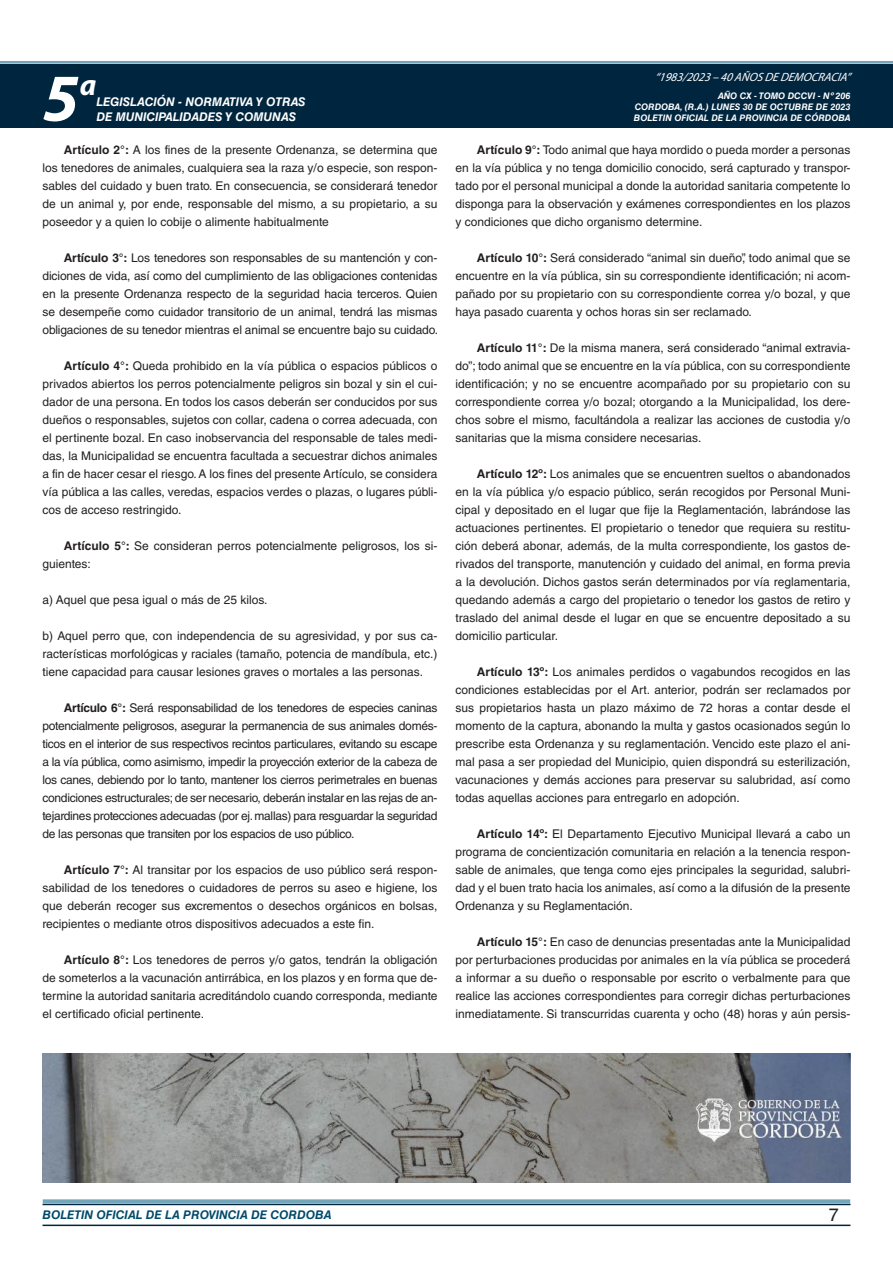
<style>
.page{position:relative;width:893px;height:1263px;background:#fff}
.page>*{position:absolute;margin:0;border:0;box-sizing:border-box;transform-origin:0 0}
.t1{font:italic 700 67.5px "Myriad Pro";color:#fff}
.t2{font:italic 700 30px "Myriad Pro";color:#fff}
.t3{font:18px "Helvetica LT Std";color:#231f20}
.TEXTO_BASE{font:12px/18px "Helvetica LT Std";color:#231f20;text-align:justify}
.t4{font:italic 700 12px "Helvetica LT Std";color:#fff}
.t5{font:italic 700 12px "Helvetica LT Std";color:#004b6c}
.t6{font:italic 12px "Myriad Pro";color:#fff}
.t7{font:italic 700 9px/10.8px "Helvetica LT Std";color:#fff;text-align:justify}
.s1{font-weight:700}
</style>
<div class="page">
<div style="left:0;top:61px;width:893px;height:6px;background:#fff;opacity:.75"></div>
<div style="left:0;top:64px;width:893px;height:64px;background:#00263f"></div>
<hr style="left:43px;top:1224px;width:807px;height:2px;background:#00263f">
<div style="left:42px;top:1198px;width:809px;height:8px;background:#fff;opacity:.75"></div>
<img style="left:43px;top:1054px;width:807px;height:129px">
<h1 class="t1" style="left:43px;top:54px;width:38px">5</h1>
<h2 class="t2" style="left:80px;top:66px;width:18px">a</h2>
<p class="t4" style="left:96px;top:95px;width:211px">LEGISLACIÓN - NORMATIVA Y OTRAS</p>
<p class="t4" style="left:96px;top:109px;width:201px">DE MUNICIPALIDADES Y COMUNAS</p>
<p class="TEXTO_BASE" style="left:43px;top:141px;width:396px;text-indent:21px"><span class="s1">Artículo 2°:</span> A los fines de la presente Ordenanza, se determina que los tenedores de animales, cualquiera sea la raza y/o especie, son respon&shy;sables del cuidado y buen trato. En consecuencia, se considerará tenedor de un animal y, por ende, responsable del mismo, a su propietario, a su poseedor y a quien lo cobije o alimente habitualmente</p>
<p class="TEXTO_BASE" style="left:43px;top:249px;width:397px;text-indent:21px"><span class="s1">Artículo 3°:</span> Los tenedores son responsables de su mantención y con&shy;diciones de vida, así como del cumplimiento de las obligaciones contenidas en la presente Ordenanza respecto de la seguridad hacia terceros. Quien se desempeñe como cuidador transitorio de un animal, tendrá las mismas obligaciones de su tenedor mientras el animal se encuentre bajo su cuidado.</p>
<p class="TEXTO_BASE" style="left:43px;top:357px;width:396px;text-indent:21px"><span class="s1">Artículo 4°:</span> Queda prohibido en la vía pública o espacios públicos o privados abiertos los perros potencialmente peligros sin bozal y sin el cui&shy;dador de una persona. En todos los casos deberán ser conducidos por sus dueños o responsables, sujetos con collar, cadena o correa adecuada, con el pertinente bozal. En caso inobservancia del responsable de tales medi&shy;das, la Municipalidad se encuentra facultada a secuestrar dichos animales a fin de hacer cesar el riesgo. A los fines del presente Artículo, se considera vía pública a las calles, veredas, espacios verdes o plazas, o lugares públi&shy;cos de acceso restringido.</p>
<p class="TEXTO_BASE" style="left:43px;top:537px;width:396px;text-indent:21px"><span class="s1">Artículo 5°:</span> Se consideran perros potencialmente peligrosos, los si&shy;guientes:</p>
<p class="TEXTO_BASE" style="left:43px;top:591px;width:227px">a) Aquel que pesa igual o más de 25 kilos.</p>
<p class="TEXTO_BASE" style="left:43px;top:627px;width:396px">b) Aquel perro que, con independencia de su agresividad, y por sus ca&shy;racterísticas morfológicas y raciales (tamaño, potencia de mandíbula, etc.) tiene capacidad para causar lesiones graves o mortales a las personas.</p>
<p class="TEXTO_BASE" style="left:43px;top:699px;width:396px;text-indent:21px"><span class="s1">Artículo 6°:</span> Será responsabilidad de los tenedores de especies caninas potencialmente peligrosos, asegurar la permanencia de sus animales domés&shy;ticos en el interior de sus respectivos recintos particulares, evitando su escape a la vía pública, como asimismo, impedir la proyección exterior de la cabeza de los canes, debiendo por lo tanto, mantener los cierros perimetrales en buenas condiciones estructurales; de ser necesario, deberán instalar en las rejas de an&shy;tejardines protecciones adecuadas (por ej. mallas) para resguardar la seguridad de las personas que transiten por los espacios de uso público.</p>
<p class="TEXTO_BASE" style="left:43px;top:861px;width:396px;text-indent:21px"><span class="s1">Artículo 7°:</span> Al transitar por los espacios de uso público será respon&shy;sabilidad de los tenedores o cuidadores de perros su aseo e higiene, los que deberán recoger sus excrementos o desechos orgánicos en bolsas, recipientes o mediante otros dispositivos adecuados a este fin.</p>
<p class="TEXTO_BASE" style="left:43px;top:951px;width:396px;text-indent:21px"><span class="s1">Artículo 8°:</span> Los tenedores de perros y/o gatos, tendrán la obligación de someterlos a la vacunación antirrábica, en los plazos y en forma que de&shy;termine la autoridad sanitaria acreditándolo cuando corresponda, mediante el certificado oficial pertinente.</p>
<p class="t6" style="left:655px;top:70px;width:197px">“ 1983/2023 – 40 AÑOS DE DEMOCRACIA”</p>
<p class="t7" style="left:634px;top:91px;width:218px;text-indent:84px">AÑO CX - TOMO DCCVI - Nº 206<br>CORDOBA, (R.A.) LUNES 30 DE OCTUBRE DE 2023<br>BOLETIN OFICIAL DE LA PROVINCIA DE CÓRDOBA</p>
<p class="TEXTO_BASE" style="left:455px;top:141px;width:396px;text-indent:21px"><span class="s1">Artículo 9°:</span> Todo animal que haya mordido o pueda morder a personas en la vía pública y no tenga domicilio conocido, será capturado y transpor&shy;tado por el personal municipal a donde la autoridad sanitaria competente lo disponga para la observación y exámenes correspondientes en los plazos y condiciones que dicho organismo determine.</p>
<p class="TEXTO_BASE" style="left:455px;top:249px;width:396px;text-indent:21px"><span class="s1">Artículo 10°:</span> Será considerado “animal sin dueño”, todo animal que se encuentre en la vía pública, sin su correspondiente identificación; ni acom&shy;pañado por su propietario con su correspondiente correa y/o bozal, y que haya pasado cuarenta y ochos horas sin ser reclamado.</p>
<p class="TEXTO_BASE" style="left:455px;top:339px;width:396px;text-indent:21px"><span class="s1">Artículo 11°:</span> De la misma manera, será considerado “animal extravia&shy;do”; todo animal que se encuentre en la vía pública, con su correspondiente identificación; y no se encuentre acompañado por su propietario con su correspondiente correa y/o bozal; otorgando a la Municipalidad, los dere&shy;chos sobre el mismo, facultándola a realizar las acciones de custodia y/o sanitarias que la misma considere necesarias.</p>
<p class="TEXTO_BASE" style="left:455px;top:465px;width:396px;text-indent:21px"><span class="s1">Artículo 12º:</span> Los animales que se encuentren sueltos o abandonados en la vía pública y/o espacio público, serán recogidos por Personal Muni&shy;cipal y depositado en el lugar que fije la Reglamentación, labrándose las actuaciones pertinentes. El propietario o tenedor que requiera su restitu&shy;ción deberá abonar, además, de la multa correspondiente, los gastos de&shy;rivados del transporte, manutención y cuidado del animal, en forma previa a la devolución. Dichos gastos serán determinados por vía reglamentaria, quedando además a cargo del propietario o tenedor los gastos de retiro y traslado del animal desde el lugar en que se encuentre depositado a su domicilio particular.</p>
<p class="TEXTO_BASE" style="left:455px;top:663px;width:396px;text-indent:21px"><span class="s1">Artículo 13º:</span> Los animales perdidos o vagabundos recogidos en las condiciones establecidas por el Art. anterior, podrán ser reclamados por sus propietarios hasta un plazo máximo de 72 horas a contar desde el momento de la captura, abonando la multa y gastos ocasionados según lo prescribe esta Ordenanza y su reglamentación. Vencido este plazo el ani&shy;mal pasa a ser propiedad del Municipio, quien dispondrá su esterilización, vacunaciones y demás acciones para preservar su salubridad, así como todas aquellas acciones para entregarlo en adopción.</p>
<p class="TEXTO_BASE" style="left:455px;top:825px;width:396px;text-indent:21px"><span class="s1">Artículo 14º:</span> El Departamento Ejecutivo Municipal llevará a cabo un programa de concientización comunitaria en relación a la tenencia respon&shy;sable de animales, que tenga como ejes principales la seguridad, salubri&shy;dad y el buen trato hacia los animales, así como a la difusión de la presente Ordenanza y su Reglamentación.</p>
<p class="TEXTO_BASE" style="left:455px;top:933px;width:396px;text-indent:21px"><span class="s1">Artículo 15°:</span> En caso de denuncias presentadas ante la Municipalidad por perturbaciones producidas por animales en la vía pública se procederá a informar a su dueño o responsable por escrito o verbalmente para que realice las acciones correspondientes para corregir dichas perturbaciones inmediatamente. Si transcurridas cuarenta y ocho (48) horas y aún persis-</p>
<p class="t5" style="left:43px;top:1208px;width:290px">BOLETIN OFICIAL DE LA PROVINCIA DE CORDOBA</p>
<h3 class="t3" style="left:829px;top:1204px;width:12px">7</h3>
</div>
